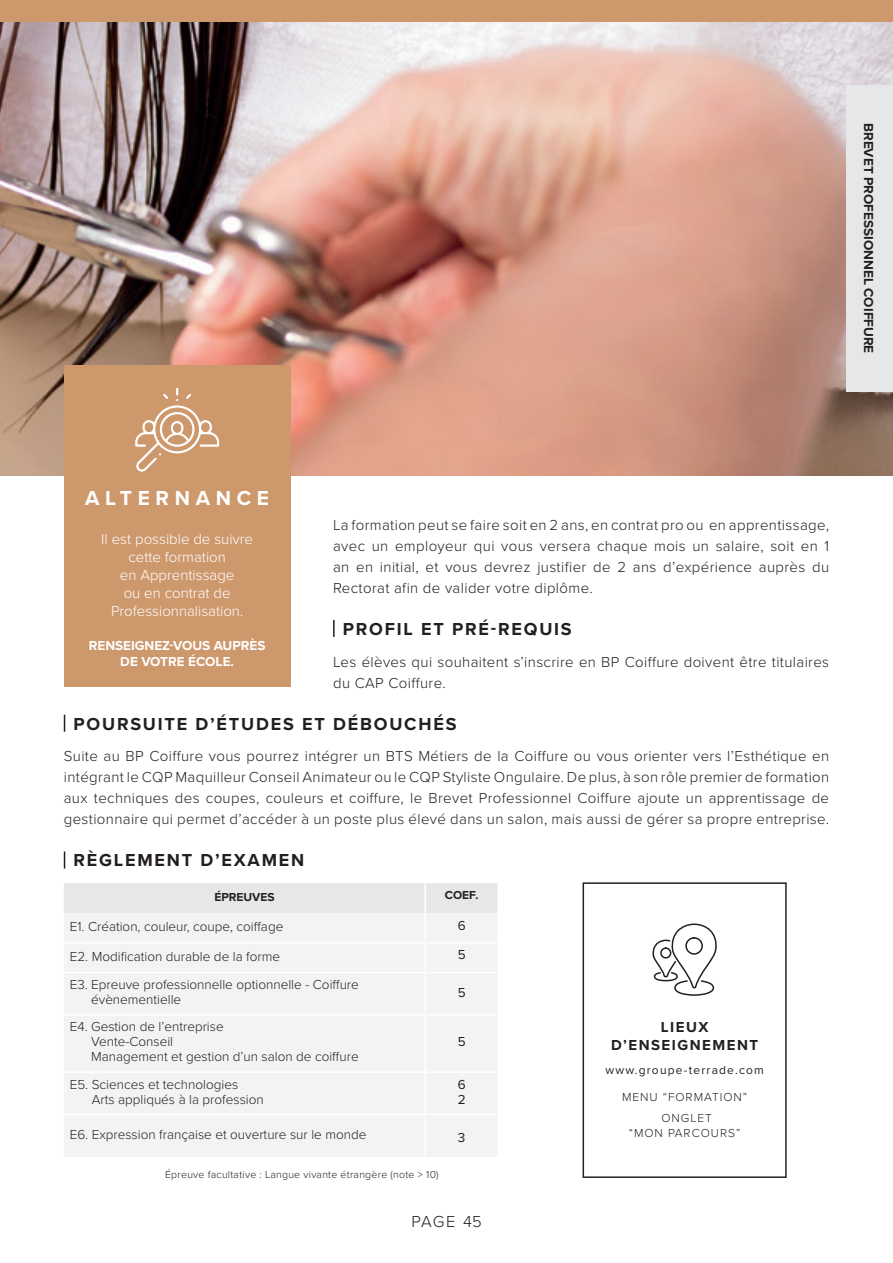
<style>
.page{position:relative;width:893px;height:1263px;background:#fff}
.page>*{position:absolute;margin:0;border:0;box-sizing:border-box;transform-origin:0 0}
.t1{font:700 21px "Proxima Nova";letter-spacing:.27em;color:#fff}
.t2{font:700 18px "Proxima Nova";letter-spacing:.1em;color:#231f20}
.t3{font:300 16.5px "Proxima Nova";letter-spacing:.04em;color:#231f20}
.t4{font:300 15px/21px "Proxima Nova";letter-spacing:.025em;color:#231f20;text-align:justify}
.t5{font:300 15px/18px "Proxima Nova";color:#fff;text-align:center}
.t6{font:700 15px/18px "Proxima Nova";letter-spacing:.1em;color:#231f20;text-align:center}
.t7{font:300 13.5px/15px "Proxima Nova";color:#231f20}
.t8{font:700 13.5px/16.2px "Proxima Nova";color:#fff;text-align:center}
.t9{font:700 13.5px "Proxima Nova";color:#231f20}
.t10{font:13.5px/15px "Proxima Nova";color:#231f20}
.t11{font:300 12px/21px "Proxima Nova";letter-spacing:.08em;color:#231f20;text-align:center}
.t12{font:12px "Proxima Nova";letter-spacing:.1em;color:#231f20}
.t13{font:700 12px "Proxima Nova";color:#231f20}
.t14{font:300 10.5px "Proxima Nova";letter-spacing:.025em;color:#231f20}
</style>
<div class="page">
<img style="left:0;top:21px;width:893px;height:454px">
<div style="left:0;top:0;width:893px;height:21px;background:#ce986d"></div>
<svg style="left:333px;top:620px;width:2px;height:17px"></svg>
<svg style="left:64px;top:715px;width:1px;height:17px"></svg>
<svg style="left:64px;top:851px;width:1px;height:17px"></svg>
<div style="left:64px;top:883px;width:433px;height:30px;background:#e6e7e9"></div>
<div style="left:64px;top:913px;width:433px;height:244px;background:#f2f3f4"></div>
<hr style="left:424px;top:883px;width:2px;height:30px;background:#fff">
<hr style="left:424px;top:913px;width:2px;height:29px;background:#fff">
<hr style="left:424px;top:943px;width:2px;height:29px;background:#fff">
<hr style="left:64px;top:972px;width:361px;height:1px;background:#fff">
<hr style="left:425px;top:972px;width:74px;height:1px;background:#fff">
<hr style="left:424px;top:973px;width:2px;height:41px;background:#fff">
<hr style="left:64px;top:1014px;width:361px;height:1px;background:#fff">
<hr style="left:425px;top:1014px;width:74px;height:1px;background:#fff">
<hr style="left:424px;top:1015px;width:2px;height:56px;background:#fff">
<hr style="left:64px;top:1071px;width:361px;height:2px;background:#fff">
<hr style="left:425px;top:1071px;width:74px;height:2px;background:#fff">
<hr style="left:424px;top:1073px;width:2px;height:41px;background:#fff">
<hr style="left:64px;top:1114px;width:361px;height:1px;background:#fff">
<hr style="left:425px;top:1114px;width:74px;height:1px;background:#fff">
<hr style="left:424px;top:1115px;width:2px;height:42px;background:#fff">
<hr style="left:64px;top:942px;width:361px;height:1px;background:#fff">
<hr style="left:425px;top:942px;width:74px;height:1px;background:#fff">
<div style="left:846px;top:85px;width:47px;height:306px;background:#e6e7e9"></div>
<svg style="left:653px;top:923px;width:64px;height:73px"></svg>
<div style="left:583px;top:882px;width:204px;height:296px;border:2px solid #231f20"></div>
<div style="left:64px;top:365px;width:227px;height:322px;background:#ce986d"></div>
<svg style="left:135px;top:387px;width:85px;height:85px"></svg>
<p class="t9" style="left:879px;top:123px;width:232px;rotate:90deg">BREVET PROFESSIONNEL COIFFURE</p>
<h1 class="t1" style="left:85px;top:482px;width:185px">ALTERNANCE</h1>
<p class="t5" style="left:101px;top:529px;width:153px">Il est possible de suivre cette formation<br>en Apprentissage<br>ou en contrat de<br>Professionnalisation.</p>
<p class="t8" style="left:89px;top:637px;width:178px">RENSEIGNEZ-VOUS AUPRÈS<br>DE VOTRE ÉCOLE.</p>
<p class="t4" style="left:333px;top:513px;width:498px">La formation peut se faire soit en 2 ans, en contrat pro ou en apprentissage, avec un employeur qui vous versera chaque mois un salaire, soit en 1 an en initial, et vous devrez justifier de 2 ans d’expérience auprès du Rectorat afin de valider votre diplôme.</p>
<p class="t2" style="left:343px;top:615px;width:230px">PROFIL ET PRÉ-REQUIS</p>
<p class="t4" style="left:333px;top:650px;width:498px">Les élèves qui souhaitent s’inscrire en BP Coiffure doivent être titulaires du CAP Coiffure.</p>
<p class="t2" style="left:73px;top:710px;width:384px">POURSUITE D’ÉTUDES ET DÉBOUCHÉS</p>
<p class="t4" style="left:64px;top:745px;width:767px">Suite au BP Coiffure vous pourrez intégrer un BTS Métiers de la Coiffure ou vous orienter vers l’Esthétique en intégrant le CQP Maquilleur Conseil Animateur ou le CQP Styliste Ongulaire. De plus, à son rôle premier de formation aux techniques des coupes, couleurs et coiffure, le Brevet Professionnel Coiffure ajoute un apprentissage de gestionnaire qui permet d’accéder à un poste plus élevé dans un salon, mais aussi de gérer sa propre entreprise.</p>
<p class="t2" style="left:73px;top:847px;width:232px">RÈGLEMENT D’EXAMEN</p>
<p class="t13" style="left:214px;top:887px;width:62px">ÉPREUVES</p>
<p class="t13" style="left:445px;top:886px;width:35px">COEF.</p>
<p class="t7" style="left:70px;top:918px;width:215px">E1. Création, couleur, coupe, coiffage</p>
<p class="t10" style="left:458px;top:917px;width:9px">6</p>
<p class="t7" style="left:70px;top:948px;width:212px">E2. Modification durable de la forme</p>
<p class="t10" style="left:458px;top:947px;width:9px">5</p>
<p class="t7" style="left:91px;top:976px;width:269px;text-indent:-21px">E3. Epreuve professionnelle optionnelle - Coiffure évènementielle</p>
<p class="t10" style="left:458px;top:984px;width:9px">5</p>
<p class="t7" style="left:91px;top:1019px;width:269px;text-indent:-21px">E4. Gestion de l’entreprise<br>Vente-Conseil<br>Management et gestion d’un salon de coiffure</p>
<p class="t6" style="left:611px;top:1017px;width:149px">LIEUX<br>D’ENSEIGNEMENT</p>
<p class="t12" style="left:605px;top:1061px;width:160px">www.groupe-terrade.com</p>
<p class="t11" style="left:622px;top:1086px;width:127px">MENU “FORMATION”<br>ONGLET</p>
<p class="t11" style="left:629px;top:1122px;width:113px">“MON PARCOURS”</p>
<p class="t10" style="left:458px;top:1034px;width:9px">5</p>
<p class="t7" style="left:92px;top:1076px;width:174px;text-indent:-22px">E5. Sciences et technologies<br>Arts appliqués à la profession</p>
<p class="t10" style="left:458px;top:1076px;width:9px">6<br>2</p>
<p class="t7" style="left:70px;top:1126px;width:298px">E6. Expression française et ouverture sur le monde</p>
<p class="t10" style="left:458px;top:1129px;width:9px">3</p>
<p class="t14" style="left:165px;top:1166px;width:275px">Épreuve facultative : Langue vivante étrangère (note &gt; 10)</p>
<p class="t3" style="left:411px;top:1209px;width:72px">PAGE 45</p>
</div>
